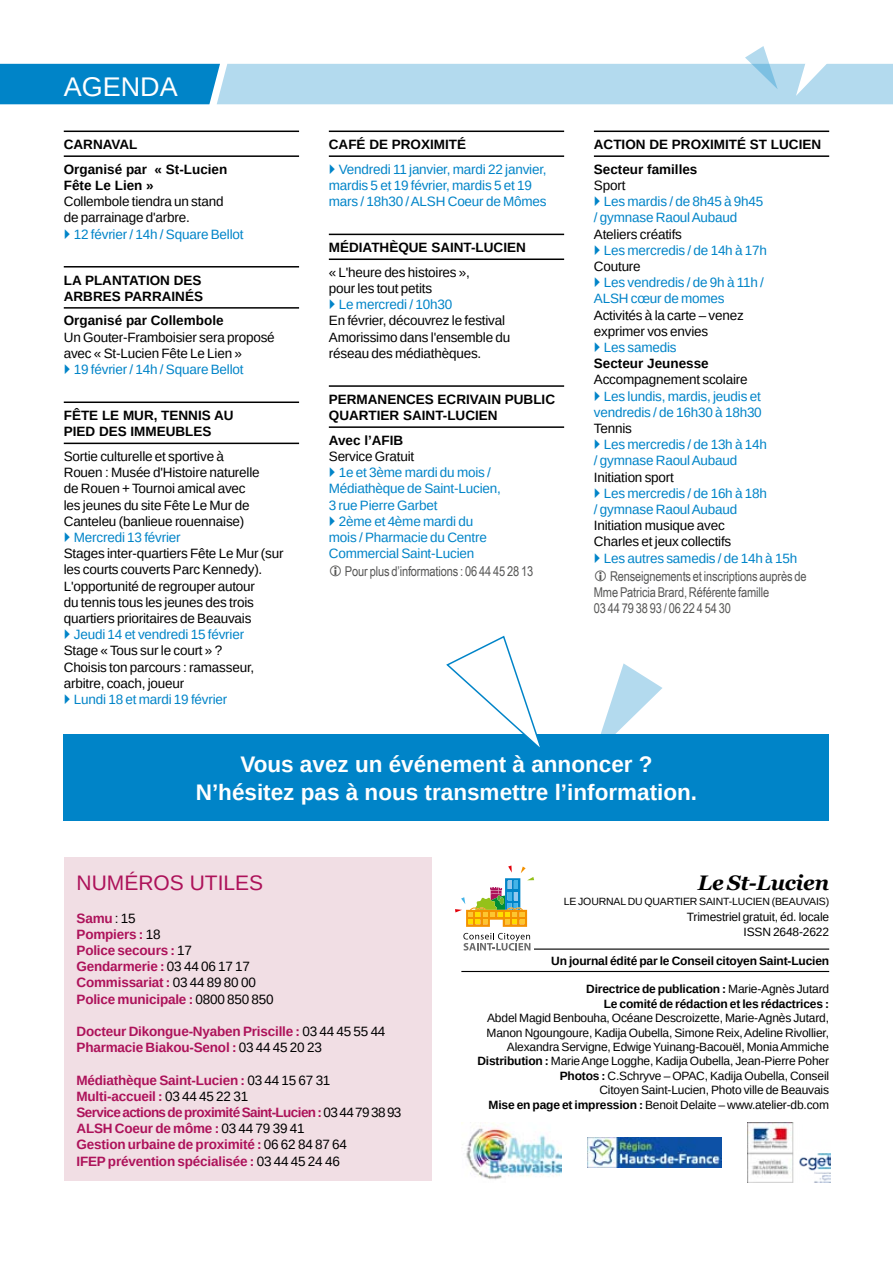
<style>
.page{position:relative;width:893px;height:1263px;background:#fff}
.page>*{position:absolute;margin:0;border:0;box-sizing:border-box;transform-origin:0 0}
.t1{font:27px "Liberation Sans";color:#fff}
.t2{font:700 22.5px/27px "Liberation Sans";color:#fff;text-align:center}
.t3{font:21px "Liberation Sans";color:#ad125a}
.t4{font:italic 700 21px "Georgia";letter-spacing:-.015em;color:#000}
.t5{font:13.5px/16.2px "Liberation Sans";letter-spacing:-.015em;color:#000}
.t6{font:13.5px/16.2px "Liberation Sans";letter-spacing:-.015em;color:#0084c8}
.t7{font:700 13.5px/16.2px "Liberation Sans";letter-spacing:-.015em;color:#ad125a}
.t8{font:700 13.5px/16.2px "Liberation Sans";color:#000}
.t9{font:13.5px/16.2px "Arial Narrow";letter-spacing:-.01em;color:#565655}
.t10{font:12px/14.4px "Liberation Sans";letter-spacing:-.015em;color:#000;text-align:right}
.t11{font:700 12px/14.4px "Liberation Sans";letter-spacing:-.015em;color:#000;text-align:right}
.t12{font:10.5px "Liberation Sans";letter-spacing:-.015em;color:#000}
.s1{font-weight:400;color:#000}
.s2{font-weight:400}
.s3{font-weight:700}
</style>
<div class="page">
<div style="left:64px;top:858px;width:368px;height:323px;background:#f1dee4"></div>
<hr style="left:461px;top:948px;width:368px;height:2px;background:#000">
<hr style="left:461px;top:971px;width:368px;height:1px;background:#000">
<hr style="left:64px;top:131px;width:235px;height:1px;background:#000">
<hr style="left:64px;top:155px;width:235px;height:2px;background:#000">
<hr style="left:64px;top:266px;width:235px;height:1px;background:#000">
<hr style="left:64px;top:307px;width:235px;height:2px;background:#000">
<hr style="left:64px;top:401px;width:235px;height:2px;background:#000">
<hr style="left:64px;top:443px;width:235px;height:1px;background:#000">
<hr style="left:329px;top:131px;width:235px;height:1px;background:#000">
<hr style="left:329px;top:155px;width:235px;height:2px;background:#000">
<hr style="left:329px;top:234px;width:235px;height:1px;background:#000">
<hr style="left:329px;top:258px;width:235px;height:2px;background:#000">
<hr style="left:329px;top:385px;width:235px;height:2px;background:#000">
<hr style="left:329px;top:426px;width:235px;height:2px;background:#000">
<hr style="left:594px;top:131px;width:235px;height:1px;background:#000">
<hr style="left:594px;top:155px;width:235px;height:2px;background:#000">
<div style="left:64px;top:734px;width:765px;height:87px;background:#0084c8"></div>
<svg style="left:0;top:46px;width:893px;height:58px"></svg>
<svg style="left:446px;top:635px;width:94px;height:113px"></svg>
<svg style="left:601px;top:663px;width:61px;height:71px"></svg>
<img style="left:462px;top:1123px;width:99px;height:57px">
<img style="left:588px;top:1138px;width:133px;height:29px">
<img style="left:747px;top:1123px;width:83px;height:59px">
<div style="left:459px;top:860px;width:75px;height:92px;background:#fff"></div>
<svg style="left:463px;top:933px;width:67px;height:17px"></svg>
<svg style="left:455px;top:865px;width:79px;height:62px"></svg>
<h1 class="t1" style="left:64px;top:70px;width:59px">agenda</h1>
<p class="t8" style="left:64px;top:132px;width:165px;line-height:24.8px">Carnaval<br>Organisé par « St-Lucien</p>
<p class="t8" style="left:64px;top:177px;width:92px">Fête Le Lien »</p>
<p class="t5" style="left:64px;top:193px;width:161px">Collembole tiendra un stand de parrainage d'arbre.</p>
<p class="t6" style="left:74px;top:226px;width:171px">12 février / 14h / Square Bellot</p>
<p class="t8" style="left:64px;top:272px;width:67px">La Plantatio</p>
<p class="t8" style="left:64px;top:272px;width:141px;text-align:right">n des<br>arbres parrai nés</p>
<p class="t8" style="left:64px;top:313px;width:161px">Organisé par Collembole</p>
<p class="t5" style="left:64px;top:329px;width:212px">Un Gouter-Framboisier sera proposé avec « St-Lucien Fête Le Lien »</p>
<p class="t6" style="left:74px;top:361px;width:171px">19 février / 14h / Square Bellot</p>
<p class="t8" style="left:64px;top:407px;width:171px">Fête Le Mur, Tenn is au pied des immeu</p>
<p class="t8" style="left:176px;top:424px;width:38px">bles</p>
<p class="t5" style="left:64px;top:448px;width:197px">Sortie culturelle et sportive à<br>Rouen : Musée d'Histoire naturelle de Rouen + Tournoi amical avec les jeunes du site Fête Le Mur de<br>Canteleu (banlieue rouennaise)</p>
<p class="t6" style="left:74px;top:529px;width:108px">Mercredi 13 février</p>
<p class="t5" style="left:64px;top:545px;width:221px">Stages inter-quartiers Fête Le Mur (sur les courts couverts Parc Kennedy).<br>L'opportunité de regrouper autour<br>du tennis tous les jeunes des trois quartiers prioritaires de Beauvais</p>
<p class="t6" style="left:74px;top:626px;width:172px">Jeudi 14 et vendredi 15 février</p>
<p class="t5" style="left:64px;top:643px;width:192px">Stage « Tous sur le court » ?<br>Choisis ton parcours : ramasseur, arbitre, coach, joueur</p>
<p class="t6" style="left:74px;top:691px;width:155px">Lundi 18 et mardi 19 février</p>
<p class="t8" style="left:329px;top:137px;width:109px">Café de proximit</p>
<p class="t8" style="left:457px;top:137px;width:11px">é</p>
<p class="t6" style="left:329px;top:161px;width:219px;text-indent:10px">Vendredi 11 janvier, mardi 22 janvier, mardis 5 et 19 février, mardis 5 et 19 mars / 18h30 / ALSH Coeur de Mômes</p>
<p class="t8" style="left:329px;top:240px;width:39px">Médiath</p>
<p class="t8" style="left:389px;top:240px;width:20px">èque</p>
<p class="t8" style="left:431px;top:240px;width:62px">Sai nt-Lucie</p>
<p class="t8" style="left:516px;top:240px;width:11px">n</p>
<p class="t5" style="left:329px;top:264px;width:143px">« L'heure des histoires », pour les tout petits</p>
<p class="t6" style="left:339px;top:297px;width:115px">Le mercredi / 10h30</p>
<p class="t5" style="left:329px;top:313px;width:183px">En février, découvrez le festival<br>Amorissimo dans l'ensemble du réseau des médiathèques.</p>
<p class="t8" style="left:329px;top:391px;width:145px">Permanences Ecrivai</p>
<p class="t8" style="left:491px;top:391px;width:50px">n Public</p>
<p class="t8" style="left:329px;top:407px;width:136px">Quartier Sai nt-Lucie</p>
<p class="t8" style="left:488px;top:407px;width:11px">n</p>
<p class="t8" style="left:329px;top:432px;width:75px">Avec l’AFIB</p>
<p class="t5" style="left:329px;top:448px;width:87px">Service Gratuit</p>
<p class="t6" style="left:339px;top:464px;width:154px">1e et 3ème mardi du mois /</p>
<p class="t6" style="left:329px;top:481px;width:174px">Médiathèque de Saint-Lucien,</p>
<p class="t6" style="left:329px;top:497px;width:110px">3 rue Pierre Garbet</p>
<p class="t6" style="left:339px;top:513px;width:136px">2ème et 4ème mardi du</p>
<p class="t6" style="left:329px;top:529px;width:160px">mois / Pharmacie du Centre</p>
<p class="t6" style="left:329px;top:545px;width:147px">Commercial Saint-Lucien</p>
<p class="t9" style="left:345px;top:563px;width:190px">Pour plus d’informations : 06 44 45 28 13</p>
<p class="t8" style="left:594px;top:137px;width:19px">Actio</p>
<p class="t8" style="left:636px;top:137px;width:82px">n de proximit</p>
<p class="t8" style="left:737px;top:137px;width:51px">é St Lucie</p>
<p class="t8" style="left:811px;top:137px;width:11px">n</p>
<p class="t8" style="left:594px;top:161px;width:105px">Secteur familles</p>
<p class="t5" style="left:594px;top:177px;width:33px">Sport</p>
<p class="t6" style="left:594px;top:193px;width:171px;text-indent:10px">Les mardis / de 8h45 à 9h45 / gymnase Raoul Aubaud</p>
<p class="t5" style="left:594px;top:226px;width:90px">Ateliers créatifs</p>
<p class="t6" style="left:604px;top:242px;width:164px">Les mercredis / de 14h à 17h</p>
<p class="t5" style="left:594px;top:258px;width:48px">Couture</p>
<p class="t6" style="left:594px;top:274px;width:172px;text-indent:10px">Les vendredis / de 9h à 11h /<br>ALSH cœur de momes</p>
<p class="t5" style="left:594px;top:307px;width:151px">Activités à la carte – venez exprimer vos envies</p>
<p class="t6" style="left:604px;top:339px;width:74px">Les samedis</p>
<p class="t8" style="left:594px;top:356px;width:116px">Secteur Jeunesse</p>
<p class="t5" style="left:594px;top:372px;width:155px">Accompagnement scolaire</p>
<p class="t6" style="left:594px;top:388px;width:169px;text-align:right">Les lundis, mardis, jeudis et vendredis / de 16h30 à 18h30</p>
<p class="t5" style="left:594px;top:420px;width:40px">Tennis</p>
<p class="t6" style="left:594px;top:436px;width:175px;text-indent:10px">Les mercredis / de 13h à 14h / gymnase Raoul Aubaud</p>
<p class="t5" style="left:594px;top:469px;width:82px">Initiation sport</p>
<p class="t6" style="left:594px;top:485px;width:175px;text-indent:10px">Les mercredis / de 16h à 18h / gymnase Raoul Aubaud</p>
<p class="t5" style="left:594px;top:517px;width:139px">Initiation musique avec<br>Charles et jeux collectifs</p>
<p class="t6" style="left:604px;top:550px;width:195px">Les autres samedis / de 14h à 15h</p>
<p class="t9" style="left:594px;top:567px;width:214px;text-indent:16px">Renseignements et inscriptions auprès de<br>Mme Patricia Brard, Référente famille<br>03 44 79 38 93 / 06 22 4 54 30</p>
<h2 class="t2" style="left:196px;top:752px;width:503px">Vous avez un événement à annoncer ?<br>N’hésitez pas à nous transmettre l’information.</h2>
<h3 class="t3" style="left:77px;top:869px;width:47px">Numéros</h3>
<h3 class="t3" style="left:190px;top:869px;width:28px">utiles</h3>
<p class="t7" style="left:77px;top:910px;width:199px">Samu <span class="s1">: 15<br></span>Pompiers : <span class="s1">18<br></span>Police secours : <span class="s1">17<br></span>Gendarmerie : <span class="s1">03 44 06 17 17<br></span>Commissariat : <span class="s1">03 44 89 80 00<br></span>Police municipale : <span class="s1">0800 850 850</span></p>
<p class="t7" style="left:77px;top:1023px;width:310px">Docteur Dikongue-Nyaben Priscille : <span class="s1">03 44 45 55 44<br></span>Pharmacie Biakou-Senol : <span class="s1">03 44 45 20 23</span></p>
<p class="t7" style="left:77px;top:1072px;width:326px">Médiathèque Saint-Lucien : <span class="s1">03 44 15 67 31<br></span>Multi-accueil : <span class="s1">03 44 45 22 31<br></span>Service actions de proximité Saint-Lucien : <span class="s1">03 44 79 38 93<br></span>ALSH Coeur de môme : <span class="s1">03 44 79 39 41<br></span>Gestion urbaine de proximité : <span class="s1">06 62 84 87 64<br></span>IFEP prévention spécialisée : <span class="s1">03 44 45 24 46</span></p>
<h3 class="t4" style="left:698px;top:869px;width:133px">Le St-Lucien</h3>
<p class="t12" style="left:564px;top:894px;width:28px">Le Journal</p>
<p class="t12" style="left:628px;top:894px;width:25px">du quartier</p>
<p class="t12" style="left:699px;top:894px;width:14px">Saint</p>
<p class="t12" style="left:729px;top:894px;width:17px">-Lucien</p>
<p class="t12" style="left:772px;top:894px;width:18px">(Beauvais</p>
<p class="t12" style="left:826px;top:894px;width:5px">)</p>
<p class="t10" style="left:687px;top:910px;width:144px">Trimestriel gratuit, éd. locale<br>ISSN 2648-2622</p>
<p class="t11" style="left:551px;top:953px;width:279px">Un journal édité par le Conseil citoyen Saint-Lucien</p>
<p class="t11" style="left:586px;top:982px;width:244px">Directrice de publication : <span class="s2">Marie-Agnès Jutard<br></span>Le comité de rédaction et les rédactrices :</p>
<p class="t10" style="left:477px;top:1011px;width:353px">Abdel Magid Benbouha, Océane Descroizette, Marie-Agnès Jutard, Manon Ngoungoure, Kadija Oubella, Simone Reix, Adeline Rivollier, Alexandra Servigne, Edwige Yuinang-Bacouël, Monia Ammiche <span class="s3">Distribution :</span> Marie Ange Logghe, Kadija Oubella, Jean-Pierre Poher <span class="s3">Photos :</span> C.Schryve – OPAC, Kadija Oubella, Conseil<br>Citoyen Saint-Lucien, Photo ville de Beauvais<br><span class="s3">Mise en page et impression :</span> Benoit Delaite – www.atelier-db.com</p>
</div>
